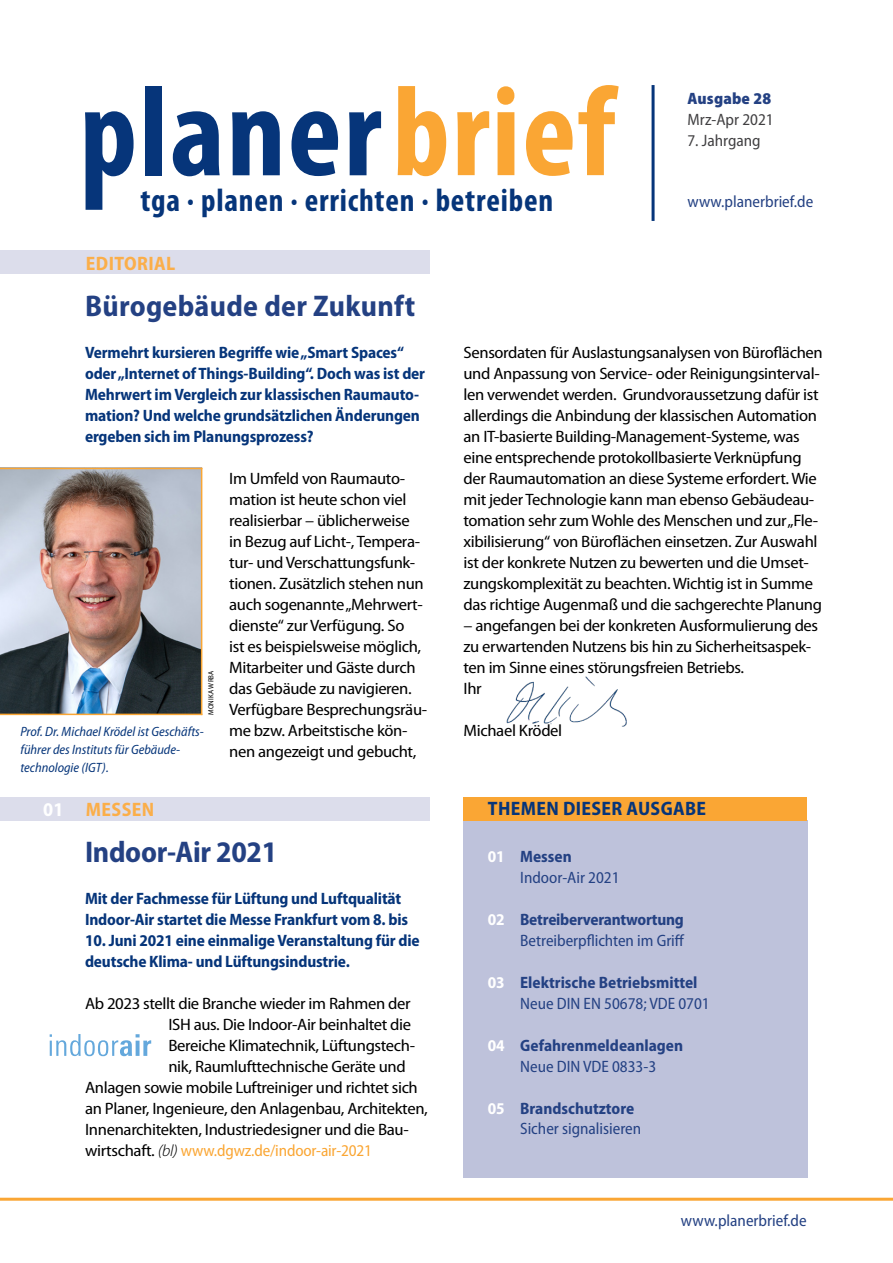
<style>
.page{position:relative;width:893px;height:1263px;background:#fff}
.page>*{position:absolute;margin:0;border:0;box-sizing:border-box;transform-origin:0 0}
.t1{font:700 condensed 32.25px "Myriad Pro";letter-spacing:.025em;color:#06357a}
.t2{font:700 semi-condensed 30px "Myriad Pro";letter-spacing:.01em;color:#244183}
.t3{font:700 semi-condensed 30px "Myriad Pro";letter-spacing:-.01em;color:#244183}
.t4{font:700 semi-condensed 19.5px "Myriad Pro";letter-spacing:.02em;color:#06357a}
.t5{font:700 semi-condensed 19.5px "Myriad Pro";letter-spacing:.02em;color:#fbae49}
.t6{font:semi-condensed 16.5px/21px "Myriad Pro";letter-spacing:-.02em;color:#000;scale:1.1 1}
.t7{font:700 semi-condensed 16.5px/21px "Myriad Pro";letter-spacing:-.01em;color:#06357a}
.t8{font:semi-condensed 16.5px "Myriad Pro";color:#244183}
.t9{font:700 semi-condensed 16.5px "Myriad Pro";color:#244183}
.t10{font:semi-condensed 16.5px "Myriad Pro";letter-spacing:-.01em;color:#faa634}
.t11{font:semi-condensed 16.5px "Myriad Pro";color:#414042}
.t12{font:700 semi-condensed 16.5px "Myriad Pro";color:#fff}
.t13{font:900 semi-condensed 16.5px "Myriad Pro";letter-spacing:.01em;color:#244183}
.t14{font:italic semi-condensed 13.5px/18px "Myriad Pro";color:#06357a}
.t15{font:semi-condensed 7.5px "Myriad Pro";letter-spacing:.02em;color:#000}
.s1{color:#fff}
.s2{color:#000}
.s3{font-weight:300;font-style:italic;color:#000}
</style>
<div class="page">
<div style="left:0;top:251px;width:429px;height:23px;background:#dcddeb"></div>
<svg style="left:85px;top:111px;width:49px;height:99px"></svg>
<div style="left:145px;top:86px;width:17px;height:89px;background:#06357a"></div>
<svg style="left:173px;top:111px;width:47px;height:65px"></svg>
<svg style="left:232px;top:111px;width:48px;height:64px"></svg>
<svg style="left:291px;top:111px;width:47px;height:65px"></svg>
<svg style="left:349px;top:111px;width:32px;height:64px"></svg>
<svg style="left:398px;top:86px;width:48px;height:90px"></svg>
<svg style="left:457px;top:111px;width:32px;height:64px"></svg>
<svg style="left:497px;top:86px;width:18px;height:89px;background:#fab658"></svg>
<svg style="left:526px;top:85px;width:93px;height:91px"></svg>
<hr style="left:652px;top:85px;width:3px;height:136px;background:#06357a">
<hr style="left:0;top:1198px;width:893px;height:3px;background:#faa634">
<div style="left:463px;top:820px;width:345px;height:357px;background:#bec2db"></div>
<div style="left:463px;top:797px;width:344px;height:23px;background:#faa634"></div>
<img style="left:0;top:469px;width:201px;height:245px">
<hr style="left:0;top:468px;width:202px;height:1px;background:#faa634">
<hr style="left:201px;top:468px;width:1px;height:247px;background:#faa634">
<hr style="left:0;top:714px;width:202px;height:1px;background:#faa634">
<div style="left:0;top:797px;width:429px;height:23px;background:#dcddeb"></div>
<svg style="left:50px;top:1034px;width:101px;height:22px"></svg>
<img style="left:506px;top:676px;width:121px;height:51px">
<h1 class="t1" style="left:141px;top:182px;width:414px">tga · planen · errichten · betreiben</h1>
<p class="t5" style="left:86px;top:252px;width:91px">EDITORIAL</p>
<h2 class="t2" style="left:85px;top:289px;width:332px">Bürogebäude der Zukunft</h2>
<p class="t13" style="left:687px;top:89px;width:85px">Ausgabe 28</p>
<p class="t11" style="left:687px;top:111px;width:88px">Mrz-Apr 2021</p>
<p class="t11" style="left:687px;top:132px;width:75px">7. Jahrgang</p>
<p class="t8" style="left:687px;top:193px;width:127px">www.planerbrief.de</p>
<p class="t7" style="left:85px;top:342px;width:342px">Vermehrt kursieren Begriffe wie „Smart Spaces“ oder „Internet of Things-Building“. Doch was ist der Mehrwert im Vergleich zur klassischen Raumauto&shy;mation? Und welche grundsätzlichen Änderungen ergeben sich im Planungsprozess?</p>
<p class="t6" style="left:229px;top:468px;width:182px">Im Umfeld von Raumauto&shy;mation ist heute schon viel realisierbar – üblicherweise<br>in Bezug auf Licht-, Tempera&shy;tur- und Verschattungsfunk&shy;tionen. Zusätzlich stehen nun auch sogenannte „Mehrwert&shy;dienste“ zur Verfügung. So<br>ist es beispielsweise möglich,<br>Mitarbeiter und Gäste durch das Gebäude zu navigieren.<br>Verfügbare Besprechungsräu&shy;me bzw. Arbeitstische kön&shy;nen angezeigt und gebucht,</p>
<p class="t15" style="left:207px;top:715px;width:46px;rotate:-90deg">MONIKA WRBA</p>
<p class="t14" style="left:20px;top:723px;width:185px">Prof. Dr. Michael Krödel ist Geschäfts&shy;führer des Instituts für Gebäude&shy;technologie (IGT).</p>
<p class="t5" style="left:43px;top:798px;width:112px"><span class="s1">01</span> MESSEN</p>
<h2 class="t3" style="left:85px;top:835px;width:194px">Indoor-Air 2021</h2>
<p class="t7" style="left:85px;top:888px;width:325px">Mit der Fachmesse für Lüftung und Luftqualität<br>Indoor-Air startet die Messe Frankfurt vom 8. bis</p>
<p class="t7" style="left:85px;top:930px;width:336px">10. Juni 2021 eine einmalige Veranstaltung für die deutsche Klima- und Lüftungsindustrie.</p>
<p class="t6" style="left:85px;top:993px;width:298px">Ab 2023 stellt die Branche wieder im Rahmen der</p>
<p class="t6" style="left:168px;top:1014px;width:222px">ISH aus. Die Indoor-Air beinhaltet die</p>
<p class="t6" style="left:168px;top:1035px;width:226px">Bereiche Klimatechnik, Lüftungstech-</p>
<p class="t6" style="left:168px;top:1056px;width:217px">nik, Raumlufttechnische Geräte und</p>
<p class="t6" style="left:85px;top:1077px;width:304px">Anlagen sowie mobile Luftreiniger und richtet sich</p>
<p class="t6" style="left:85px;top:1098px;width:313px">an Planer, Ingenieure, den Anlagenbau, Architekten,</p>
<p class="t6" style="left:85px;top:1119px;width:296px">Innenarchitekten, Industriedesigner und die Bau-</p>
<p class="t10" style="left:85px;top:1142px;width:288px"><span class="s2">wirtschaft.</span> <span class="s3">(bl)</span> www.dgwz.de/indoor-air-2021</p>
<p class="t6" style="left:463px;top:342px;width:328px">Sensordaten für Auslastungsanalysen von Büroflächen und Anpassung von Service- oder Reinigungsinterval&shy;len verwendet werden. Grundvoraussetzung dafür ist allerdings die Anbindung der klassischen Automation an IT-basierte Building-Management-Systeme, was eine entsprechende protokollbasierte Verknüpfung der Raumautomation an diese Systeme erfordert. Wie mit jeder Technologie kann man ebenso Gebäudeau&shy;tomation sehr zum Wohle des Menschen und zur „Fle&shy;xibilisierung“ von Büroflächen einsetzen. Zur Auswahl ist der konkrete Nutzen zu bewerten und die Umset&shy;zungskomplexität zu beachten. Wichtig ist in Summe das richtige Augenmaß und die sachgerechte Planung</p>
<p class="t6" style="left:463px;top:615px;width:324px">– angefangen bei der konkreten Ausformulierung des zu erwartenden Nutzens bis hin zu Sicherheitsaspek&shy;ten im Sinne eines störungsfreien Betriebs.<br>Ihr</p>
<p class="t6" style="left:463px;top:720px;width:91px">Michael Krödel</p>
<p class="t4" style="left:488px;top:798px;width:220px">THEMEN DIESER AUSGABE</p>
<p class="t12" style="left:488px;top:847px;width:19px">01</p>
<p class="t9" style="left:520px;top:847px;width:53px">Messen</p>
<p class="t8" style="left:520px;top:869px;width:101px">Indoor-Air 2021</p>
<p class="t12" style="left:488px;top:910px;width:19px">02</p>
<p class="t9" style="left:520px;top:910px;width:165px">Betreiberverantwortung</p>
<p class="t8" style="left:520px;top:932px;width:166px">Betreiberpflichten im Griff</p>
<p class="t12" style="left:488px;top:973px;width:19px">03</p>
<p class="t9" style="left:520px;top:973px;width:179px">Elektrische Betriebsmittel</p>
<p class="t8" style="left:520px;top:995px;width:191px">Neue DIN EN 50678; VDE 0701</p>
<p class="t12" style="left:488px;top:1036px;width:19px">04</p>
<p class="t9" style="left:520px;top:1036px;width:164px">Gefahrenmeldeanlagen</p>
<p class="t8" style="left:520px;top:1058px;width:137px">Neue DIN VDE 0833-3</p>
<p class="t12" style="left:488px;top:1099px;width:19px">05</p>
<p class="t9" style="left:520px;top:1099px;width:116px">Brandschutztore</p>
<p class="t8" style="left:520px;top:1119px;width:123px">Sicher signalisieren</p>
<p class="t8" style="left:681px;top:1211px;width:127px">www.planerbrief.de</p>
</div>
